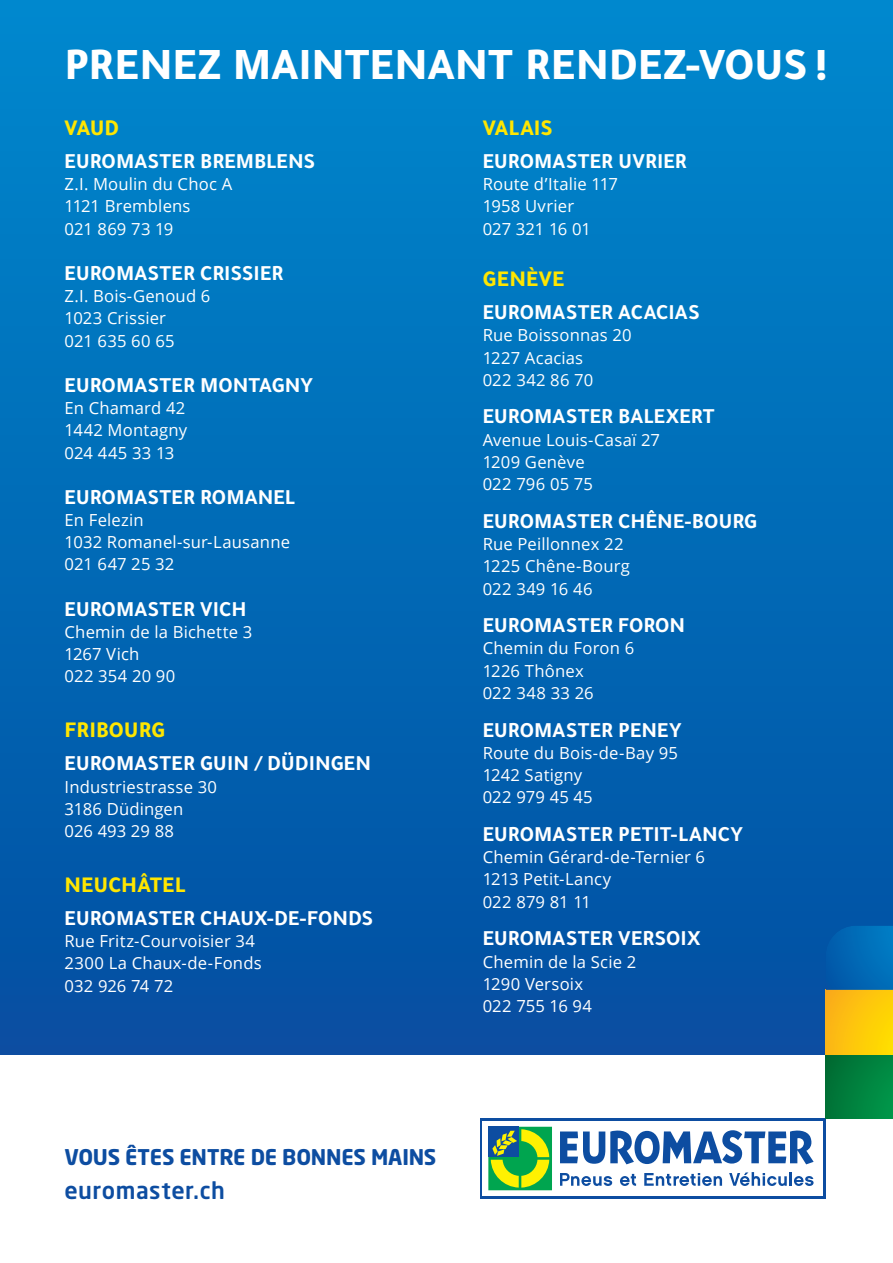
<style>
.page{position:relative;width:893px;height:1263px;background:#fff}
.page>*{position:absolute;margin:0;border:0;box-sizing:border-box;transform-origin:0 0}
.t1{font:800 45.75px "Tajawal";color:#fff}
.t2{font:500 23.4px "Neo Sans Pro";letter-spacing:.02em;color:#0d4da1}
.t3{font:800 22.95px "Tajawal";color:#ffe601}
.t4{font:700 21.9px "Tajawal";letter-spacing:.005em;color:#fff}
.t5{font:700 21.45px "Neo Sans Pro";letter-spacing:-.01em;color:#0d4da1}
.t6{font:16.65px/22.2px "Open Sans";letter-spacing:.01em;color:#fff}
</style>
<div class="page">
<div style="left:480px;top:1118px;width:346px;height:80px;background:#0d4da1"></div>
<div style="left:483px;top:1121px;width:340px;height:75px;background:#fff"></div>
<svg style="left:488px;top:1127px;width:64px;height:63px;background:#5cb042"></svg>
<svg style="left:560px;top:1130px;width:254px;height:34px"></svg>
<svg style="left:560px;top:1173px;width:52px;height:13px"></svg>
<svg style="left:620px;top:1174px;width:16px;height:12px"></svg>
<svg style="left:644px;top:1173px;width:78px;height:13px"></svg>
<svg style="left:729px;top:1172px;width:58px;height:14px"></svg>
<hr style="left:789px;top:1172px;width:3px;height:14px;background:#0d4da1">
<svg style="left:794px;top:1176px;width:19px;height:10px"></svg>
<div style="left:0;top:0;width:893px;height:1054px;background:linear-gradient(to bottom,#0089ce,#044ea1)"></div>
<div style="left:826px;top:1054px;width:67px;height:64px;background:linear-gradient(to right,#006f34,#009247)"></div>
<div style="left:826px;top:990px;width:67px;height:64px;background:linear-gradient(to right,#fcb218,#ffda01)"></div>
<svg style="left:826px;top:925px;width:67px;height:65px;background:#0167b4"></svg>
<h1 class="t1" style="left:65px;top:28px;width:765px">PRENEZ MAINTENANT RENDEZ-VOUS !</h1>
<h3 class="t3" style="left:65px;top:113px;width:56px">VAUD</h3>
<h3 class="t4" style="left:65px;top:148px;width:252px">EUROMASTER BREMBLENS</h3>
<p class="t6" style="left:65px;top:175px;width:169px">Z.I. Moulin du Choc A<br>1121 Bremblens<br>021 869 73 19</p>
<h3 class="t4" style="left:65px;top:259px;width:220px">EUROMASTER CRISSIER</h3>
<p class="t6" style="left:65px;top:287px;width:147px">Z.I. Bois-Genoud 6<br>1023 Crissier<br>021 635 60 65</p>
<h3 class="t4" style="left:65px;top:371px;width:250px">EUROMASTER MONTAGNY</h3>
<p class="t6" style="left:65px;top:399px;width:124px">En Chamard 42<br>1442 Montagny<br>024 445 33 13</p>
<h3 class="t4" style="left:65px;top:483px;width:232px">EUROMASTER ROMANEL</h3>
<p class="t6" style="left:65px;top:510px;width:227px">En Felezin<br>1032 Romanel-sur-Lausanne<br>021 647 25 32</p>
<h3 class="t4" style="left:65px;top:595px;width:184px">EUROMASTER VICH</h3>
<p class="t6" style="left:65px;top:622px;width:189px">Chemin de la Bichette 3<br>1267 Vich<br>022 354 20 90</p>
<h3 class="t3" style="left:65px;top:716px;width:102px">FRIBOURG</h3>
<h3 class="t4" style="left:65px;top:750px;width:308px">EUROMASTER GUIN / DÜDINGEN</h3>
<p class="t6" style="left:65px;top:777px;width:154px">Industriestrasse 30<br>3186 Düdingen<br>026 493 29 88</p>
<h3 class="t3" style="left:65px;top:870px;width:123px">NEUCHÂTEL</h3>
<h3 class="t4" style="left:65px;top:904px;width:310px">EUROMASTER CHAUX-DE-FONDS</h3>
<p class="t6" style="left:65px;top:932px;width:199px">Rue Fritz-Courvoisier 34<br>2300 La Chaux-de-Fonds<br>032 926 74 72</p>
<h3 class="t3" style="left:483px;top:113px;width:72px">VALAIS</h3>
<h3 class="t4" style="left:483px;top:148px;width:205px">EUROMASTER UVRIER</h3>
<p class="t6" style="left:483px;top:175px;width:137px">Route d’Italie 117<br>1958 Uvrier<br>027 321 16 01</p>
<h3 class="t3" style="left:483px;top:264px;width:84px">GENÈVE</h3>
<h3 class="t4" style="left:483px;top:299px;width:219px">EUROMASTER ACACIAS</h3>
<p class="t6" style="left:483px;top:326px;width:150px">Rue Boissonnas 20<br>1227 Acacias<br>022 342 86 70</p>
<h3 class="t4" style="left:483px;top:403px;width:233px">EUROMASTER BALEXERT</h3>
<p class="t6" style="left:483px;top:430px;width:179px">Avenue Louis-Casaï 27<br>1209 Genève<br>022 796 05 75</p>
<h3 class="t4" style="left:483px;top:507px;width:276px">EUROMASTER CHÊNE-BOURG</h3>
<p class="t6" style="left:483px;top:535px;width:149px">Rue Peillonnex 22<br>1225 Chêne-Bourg<br>022 349 16 46</p>
<h3 class="t4" style="left:483px;top:612px;width:204px">EUROMASTER FORON</h3>
<p class="t6" style="left:483px;top:639px;width:153px">Chemin du Foron 6<br>1226 Thônex<br>022 348 33 26</p>
<h3 class="t4" style="left:483px;top:716px;width:200px">EUROMASTER PENEY</h3>
<p class="t6" style="left:483px;top:743px;width:197px">Route du Bois-de-Bay 95<br>1242 Satigny<br>022 979 45 45</p>
<h3 class="t4" style="left:483px;top:820px;width:262px">EUROMASTER PETIT-LANCY</h3>
<p class="t6" style="left:483px;top:848px;width:224px">Chemin Gérard-de-Ternier 6<br>1213 Petit-Lancy<br>022 879 81 11</p>
<h3 class="t4" style="left:483px;top:925px;width:219px">EUROMASTER VERSOIX</h3>
<p class="t6" style="left:483px;top:952px;width:155px">Chemin de la Scie 2<br>1290 Versoix<br>022 755 16 94</p>
<p class="t5" style="left:64px;top:1144px;width:374px">VOUS ÊTES ENTRE DE BONNES MAINS</p>
<h2 class="t2" style="left:64px;top:1177px;width:162px">euromaster.ch</h2>
</div>
